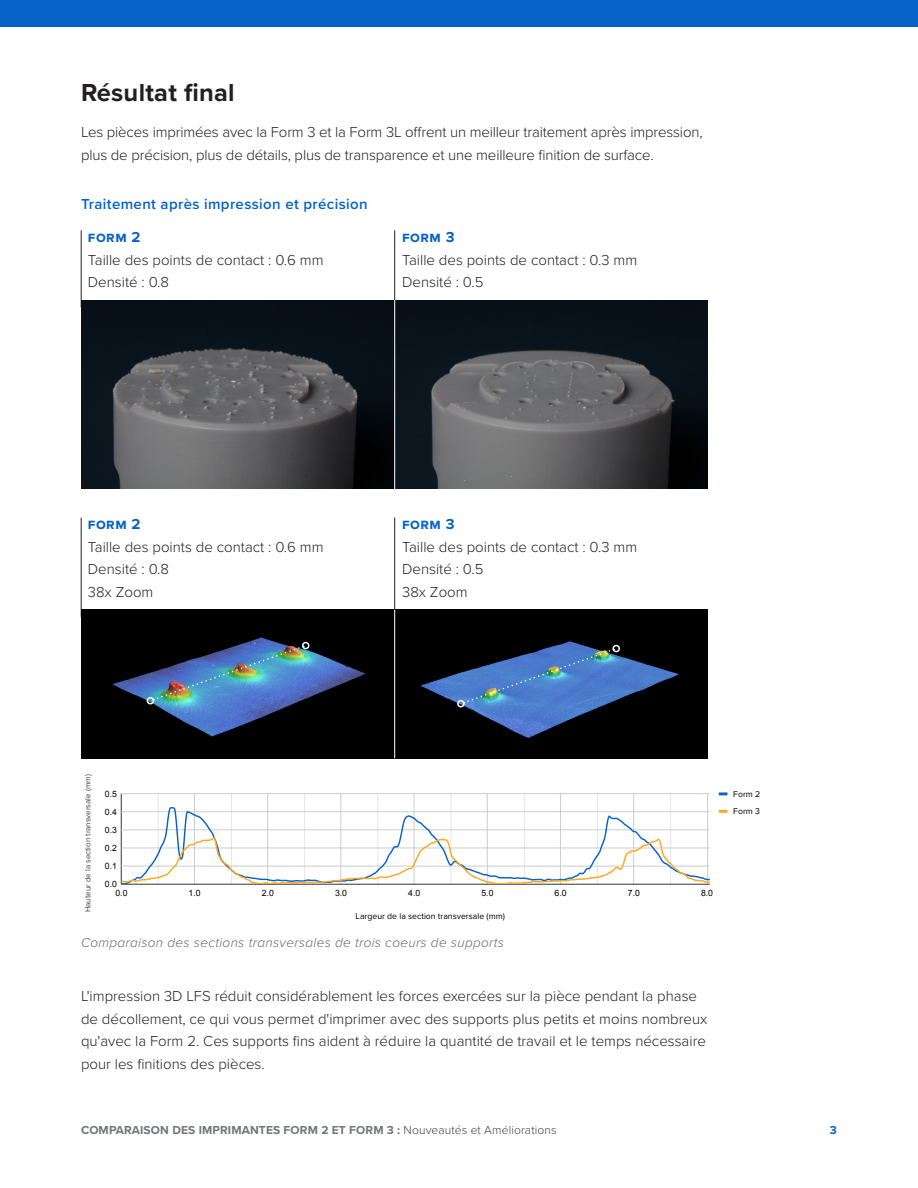
<style>
.page{position:relative;width:918px;height:1188px;background:#fff}
.page>*{position:absolute;margin:0;border:0;box-sizing:border-box;transform-origin:0 0}
.t1{font:700 25.5px "Proxima Nova";letter-spacing:.01em;color:#231f20}
.t2{font:300 15px/22.5px "Proxima Nova";color:#231f20}
.t3{font:600 15px "Proxima Nova";letter-spacing:.025em;color:#0762c8}
.t4{font:700 15px "Proxima Nova";letter-spacing:.03em;color:#0762c8}
.t5{font:italic 300 13.5px "Proxima Nova";letter-spacing:.025em;color:#63666a}
.t6{font:700 12px "Proxima Nova";letter-spacing:.01em;color:#727579}
.t7{font:700 12px "Proxima Nova";color:#0762c8}
.t8{font:8.7px "Arial";color:#000}
.t9{font:8.7px/17.4px "Proxima Nova";color:#000}
.t10{font:7.95px "Proxima Nova";color:#424242}
.s1{font-weight:300;color:#414042}
</style>
<div class="page">
<div style="left:0;top:0;width:918px;height:27px;background:#0762c8"></div>
<hr style="left:394px;top:230px;width:1px;height:77px;background:#231f20">
<hr style="left:81px;top:230px;width:1px;height:77px;background:#231f20">
<hr style="left:394px;top:518px;width:1px;height:99px;background:#231f20">
<hr style="left:81px;top:518px;width:1px;height:99px;background:#231f20">
<img style="left:81px;top:300px;width:627px;height:189px">
<img style="left:81px;top:610px;width:627px;height:148px">
<hr style="left:394px;top:610px;width:1px;height:148px;background:#fff">
<hr style="left:394px;top:300px;width:1px;height:191px;background:#fff">
<hr style="left:121px;top:794px;width:1px;height:90px;background:#333">
<hr style="left:194px;top:794px;width:1px;height:90px;background:#ccc">
<hr style="left:267px;top:794px;width:1px;height:90px;background:#ccc">
<hr style="left:341px;top:794px;width:1px;height:90px;background:#ccc">
<hr style="left:414px;top:794px;width:1px;height:90px;background:#ccc">
<hr style="left:487px;top:794px;width:1px;height:90px;background:#ccc">
<hr style="left:560px;top:794px;width:1px;height:90px;background:#ccc">
<hr style="left:633px;top:794px;width:1px;height:90px;background:#ccc">
<hr style="left:707px;top:794px;width:1px;height:90px;background:#ccc">
<hr style="left:158px;top:794px;width:1px;height:90px;background:#e6e6e6">
<hr style="left:231px;top:794px;width:1px;height:90px;background:#e6e6e6">
<hr style="left:304px;top:794px;width:1px;height:90px;background:#e6e6e6">
<hr style="left:377px;top:794px;width:1px;height:90px;background:#e6e6e6">
<hr style="left:451px;top:794px;width:1px;height:90px;background:#e6e6e6">
<hr style="left:524px;top:794px;width:1px;height:90px;background:#e6e6e6">
<hr style="left:597px;top:794px;width:1px;height:90px;background:#e6e6e6">
<hr style="left:670px;top:794px;width:1px;height:90px;background:#e6e6e6">
<hr style="left:121px;top:884px;width:589px;height:1px;background:#333">
<hr style="left:121px;top:866px;width:589px;height:1px;background:#ccc">
<hr style="left:121px;top:848px;width:589px;height:1px;background:#ccc">
<hr style="left:121px;top:829px;width:589px;height:1px;background:#ccc">
<hr style="left:121px;top:811px;width:589px;height:1px;background:#ccc">
<hr style="left:121px;top:793px;width:589px;height:1px;background:#ccc">
<svg style="left:122px;top:806px;width:588px;height:78px"></svg>
<svg style="left:719px;top:792px;width:8px;height:3px"></svg>
<svg style="left:719px;top:810px;width:8px;height:3px"></svg>
<svg style="left:464px;top:648px;width:150px;height:55px;background:#4573ae"></svg>
<div style="left:457px;top:700px;width:8px;height:7px;border:2px solid #fff;border-radius:50%"></div>
<div style="left:612px;top:645px;width:8px;height:7px;border:2px solid #fff;border-radius:50%"></div>
<img style="left:153px;top:645px;width:151px;height:55px">
<div style="left:147px;top:697px;width:7px;height:7px;border:2px solid #fff;border-radius:50%"></div>
<div style="left:302px;top:642px;width:7px;height:7px;border:2px solid #fff;border-radius:50%"></div>
<h1 class="t1" style="left:81px;top:74px;width:155px">Résultat final</h1>
<p class="t2" style="left:81px;top:120px;width:623px">Les pièces imprimées avec la Form 3 et la Form 3L offrent un meilleur traitement après impression, plus de précision, plus de détails, plus de transparence et une meilleure finition de surface.</p>
<p class="t3" style="left:81px;top:193px;width:288px">Traitement après impression et précision</p>
<p class="t4" style="left:88px;top:226px;width:54px">form 2</p>
<p class="t2" style="left:88px;top:248px;width:237px">Taille des points de contact : 0.6 mm<br>Densité : 0.8</p>
<p class="t4" style="left:402px;top:226px;width:54px">form 3</p>
<p class="t2" style="left:402px;top:248px;width:237px">Taille des points de contact : 0.3 mm<br>Densité : 0.5</p>
<p class="t4" style="left:88px;top:513px;width:54px">form 2</p>
<p class="t2" style="left:88px;top:535px;width:237px">Taille des points de contact : 0.6 mm<br>Densité : 0.8<br>38x Zoom</p>
<p class="t4" style="left:402px;top:513px;width:54px">form 3</p>
<p class="t2" style="left:402px;top:535px;width:237px">Taille des points de contact : 0.3 mm<br>Densité : 0.5<br>38x Zoom</p>
<p class="t10" style="left:82px;top:912px;width:140px;rotate:-90deg">Hauteur de la section transversale (mm)</p>
<p class="t8" style="left:105px;top:788px;width:14px">0.5</p>
<p class="t8" style="left:105px;top:806px;width:14px">0.4</p>
<p class="t8" style="left:105px;top:824px;width:14px">0.3</p>
<p class="t8" style="left:105px;top:842px;width:14px">0.2</p>
<p class="t8" style="left:105px;top:860px;width:14px">0.1</p>
<p class="t8" style="left:105px;top:878px;width:14px">0.0</p>
<p class="t8" style="left:115px;top:887px;width:14px">0.0</p>
<p class="t8" style="left:189px;top:887px;width:14px">1.0</p>
<p class="t8" style="left:262px;top:887px;width:14px">2.0</p>
<p class="t8" style="left:335px;top:887px;width:14px">3.0</p>
<p class="t8" style="left:408px;top:887px;width:14px">4.0</p>
<p class="t8" style="left:481px;top:887px;width:14px">5.0</p>
<p class="t8" style="left:555px;top:887px;width:14px">6.0</p>
<p class="t8" style="left:628px;top:887px;width:14px">7.0</p>
<p class="t8" style="left:701px;top:887px;width:14px">8.0</p>
<p class="t9" style="left:356px;top:907px;width:151px">Largeur de la section transversale (mm)</p>
<p class="t5" style="left:81px;top:932px;width:424px">Comparaison des sections transversales de trois coeurs de supports</p>
<p class="t2" style="left:81px;top:984px;width:628px">L'impression 3D LFS réduit considérablement les forces exercées sur la pièce pendant la phase de décollement, ce qui vous permet d'imprimer avec des supports plus petits et moins nombreux qu'avec la Form 2. Ces supports fins aident à réduire la quantité de travail et le temps nécessaire pour les finitions des pièces.</p>
<p class="t9" style="left:733px;top:785px;width:29px">Form 2<br>Form 3</p>
<p class="t6" style="left:81px;top:1122px;width:477px">COMPARAISON DES IMPRIMANTES FORM 2 ET FORM 3 : <span class="s1">Nouveautés et Améliorations</span></p>
<p class="t7" style="left:830px;top:1122px;width:9px">3</p>
</div>
